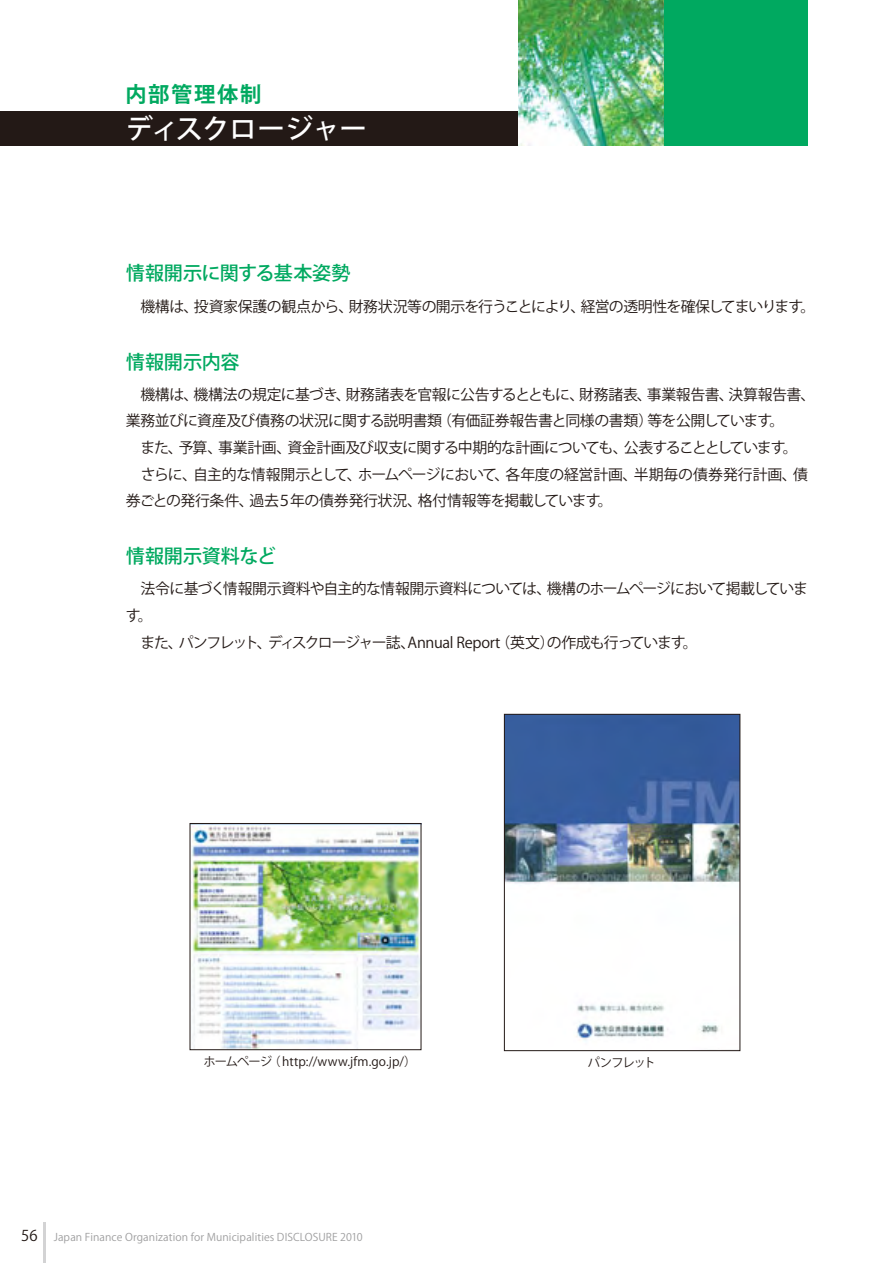
<style>
.page{position:relative;width:893px;height:1263px;background:#fff}
.page>*{position:absolute;margin:0;border:0;box-sizing:border-box;transform-origin:0 0}
.t1{font:27.6px "Koz Go Pro Medium 90 pv RKSJ H";letter-spacing:-.03em;color:#fff}
.t2{font:21.3px "Koz Go Pro Bold 90 pv RKSJ H";letter-spacing:.08em;color:#00a960}
.t3{font:19.2px "Koz Go Pro Medium 90 pv RKSJ H";letter-spacing:-.015em;color:#00a960}
.t4{font:14.85px/26.5px "Koz Go Pro Regular 90 pv RKSJ H";letter-spacing:-.04em;color:#231916}
.t5{font:12.15px "Koz Go Pro Regular 90 pv RKSJ H";letter-spacing:.005em;color:#231916}
.t6{font:12.15px "Koz Go Pro Regular 90 pv RKSJ H";letter-spacing:-.02em;color:#231916}
.t7{font:10.65px "Koz Go Pro Regular 90 pv RKSJ H";letter-spacing:.01em;color:#9f9fa0}
.s1{font-size:14.85px;color:#231916}
</style>
<div class="page">
<hr style="left:43px;top:1222px;width:2px;height:41px;background:#d3d3d4">
<img style="left:506px;top:716px;width:232px;height:325px">
<div style="left:504px;top:714px;width:236px;height:337px;border:1px solid #231916"></div>
<img style="left:192px;top:825px;width:227px;height:223px">
<div style="left:190px;top:823px;width:231px;height:227px;border:1px solid #231916"></div>
<div style="left:0;top:111px;width:795px;height:34px;background:#231916"></div>
<div style="left:663px;top:0;width:145px;height:145px;background:#00a960"></div>
<img style="left:519px;top:0;width:144px;height:145px">
<p class="t2" style="left:126px;top:86px;width:137px">内部管理体制</p>
<p class="t1" style="left:126px;top:118px;width:243px">ディスクロージャー</p>
<p class="t3" style="left:126px;top:266px;width:226px">情報開示に関する基本姿勢</p>
<p class="t4" style="left:126px;top:295px;width:691px">　機構は、投資家保護の観点から、財務状況等の開示を行うことにより、経営の透明性を確保してまいります。</p>
<p class="t3" style="left:126px;top:354px;width:115px">情報開示内容</p>
<p class="t4" style="left:126px;top:383px;width:691px">　機構は、機構法の規定に基づき、財務諸表を官報に公告するとともに、財務諸表、事業報告書、決算報告書、業務並びに資産及び債務の状況に関する説明書類（有価証券報告書と同様の書類）等を公開しています。<br>　また、予算、事業計画、資金計画及び収支に関する中期的な計画についても、公表することとしています。　さらに、自主的な情報開示として、ホームページにおいて、各年度の経営計画、半期毎の債券発行計画、債券ごとの発行条件、過去５年の債券発行状況、格付情報等を掲載しています。</p>
<p class="t3" style="left:126px;top:549px;width:152px">情報開示資料など</p>
<p class="t4" style="left:126px;top:578px;width:683px">　法令に基づく情報開示資料や自主的な情報開示資料については、機構のホームページにおいて掲載しています。<br>　また、パンフレット、ディスクロージャー誌、Annual Report（英文）の作成も行っています。</p>
<p class="t5" style="left:203px;top:1056px;width:214px">ホームページ（ http://www.jfm.go.jp/）</p>
<p class="t6" style="left:588px;top:1058px;width:69px">パンフレット</p>
<p class="t7" style="left:21px;top:1233px;width:343px"><span class="s1">56</span> Japan Finance Organization for Municipalities DISCLOSURE 2010</p>
</div>
